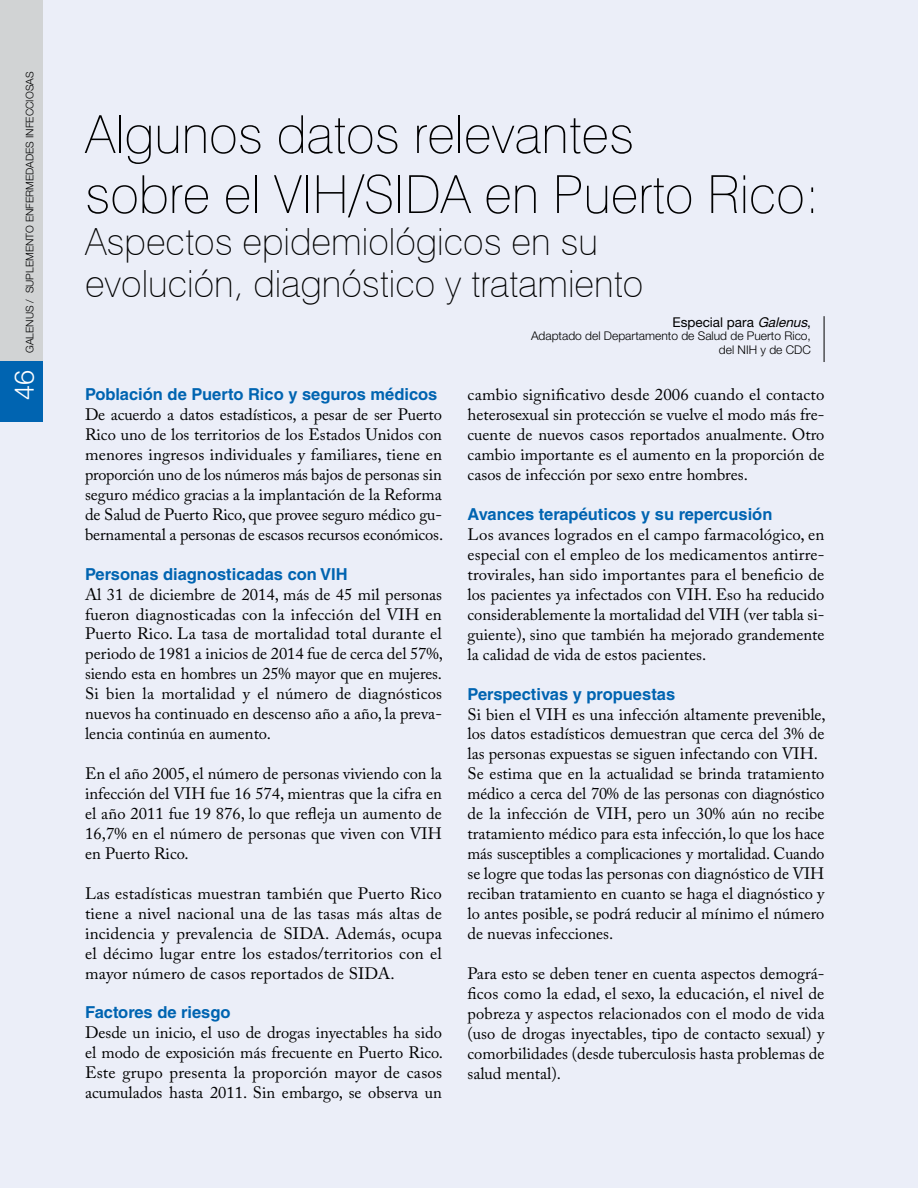
<style>
.page{position:relative;width:918px;height:1188px;background:#ebeef8}
.page>*{position:absolute;margin:0;border:0;box-sizing:border-box;transform-origin:0 0}
.t1{font:100 52.5px/60px "Swiss 721 BT";color:#000}
.t2{font:100 37.5px/42px "Swiss 721 BT";color:#000}
.t3{font:300 27px "Helvetica Neue";color:#fff}
.t4{font:16.5px/20px "Adobe Caslon Pro";color:#000;text-align:justify}
.t5{font:700 16.5px "Helvetica LT Std";color:#0064b1}
.t6{font:13.5px "Helvetica Neue";color:#000}
.t7{font:300 12px/13.5px "Helvetica Neue";color:#000;text-align:right}
.t8{font:300 10.5px "Helvetica Neue";color:#000}
.s1{font-style:italic}
</style>
<div class="page">
<hr style="left:824px;top:316px;width:1px;height:46px;background:#000">
<div style="left:0;top:0;width:43px;height:412px;background:#d1d3d4"></div>
<div style="left:0;top:361px;width:43px;height:61px;background:#0064b1"></div>
<p class="t8" style="left:23px;top:353px;width:283px;rotate:-90deg">GALENUS / SUPLEMENTO ENFERMEDADES INFECCIOSAS</p>
<h3 class="t3" style="left:8px;top:400px;width:32px;rotate:-90deg">46</h3>
<h1 class="t1" style="left:85px;top:104px;width:736px">Algunos datos relevantes<br>sobre el VIH/SIDA en Puerto Rico:</h1>
<h2 class="t2" style="left:85px;top:220px;width:560px">Aspectos epidemiológicos en su evolución, diagnóstico y tratamiento</h2>
<p class="t5" style="left:85px;top:384px;width:354px">Población de Puerto Rico y seguros médicos</p>
<p class="t4" style="left:85px;top:404px;width:360px">De acuerdo a datos estadísticos, a pesar de ser Puerto Rico uno de los territorios de los Estados Unidos con menores ingresos individuales y familiares, tiene en proporción uno de los números más bajos de personas sin seguro médico gracias a la implantación de la Reforma de Salud de Puerto Rico, que provee seguro médico gu&shy;bernamental a personas de escasos recursos económicos.</p>
<p class="t5" style="left:85px;top:564px;width:264px">Personas diagnosticadas con VIH</p>
<p class="t4" style="left:85px;top:584px;width:360px">Al 31 de diciembre de 2014, más de 45 mil personas fueron diagnosticadas con la infección del VIH en Puerto Rico. La tasa de mortalidad total durante el periodo de 1981 a inicios de 2014 fue de cerca del 57%, siendo esta en hombres un 25% mayor que en mujeres.<br>Si bien la mortalidad y el número de diagnósticos nuevos ha continuado en descenso año a año, la preva&shy;lencia continúa en aumento.</p>
<p class="t4" style="left:85px;top:763px;width:359px">En el año 2005, el número de personas viviendo con la infección del VIH fue 16 574, mientras que la cifra en el año 2011 fue 19 876, lo que refleja un aumento de 16,7% en el número de personas que viven con VIH en Puerto Rico.</p>
<p class="t4" style="left:85px;top:883px;width:358px">Las estadísticas muestran también que Puerto Rico tiene a nivel nacional una de las tasas más altas de incidencia y prevalencia de SIDA. Además, ocupa el décimo lugar entre los estados/territorios con el mayor número de casos reportados de SIDA.</p>
<p class="t5" style="left:85px;top:1003px;width:147px">Factores de riesgo</p>
<p class="t4" style="left:85px;top:1023px;width:360px">Desde un inicio, el uso de drogas inyectables ha sido el modo de exposición más frecuente en Puerto Rico.<br>Este grupo presenta la proporción mayor de casos acumulados hasta 2011. Sin embargo, se observa un</p>
<p class="t6" style="left:672px;top:314px;width:140px">Especial para <span class="s1">Galenus</span>,</p>
<p class="t7" style="left:531px;top:329px;width:281px">Adaptado del Departamento de Salud de Puerto Rico, del NIH y de CDC</p>
<p class="t4" style="left:468px;top:385px;width:358px">cambio significativo desde 2006 cuando el contacto heterosexual sin protección se vuelve el modo más fre&shy;cuente de nuevos casos reportados anualmente. Otro cambio importante es el aumento en la proporción de casos de infección por sexo entre hombres.</p>
<p class="t5" style="left:468px;top:504px;width:306px">Avances terapéuticos y su repercusión</p>
<p class="t4" style="left:468px;top:524px;width:358px">Los avances logrados en el campo farmacológico, en especial con el empleo de los medicamentos antirre&shy;trovirales, han sido importantes para el beneficio de los pacientes ya infectados con VIH. Eso ha reducido considerablemente la mortalidad del VIH (ver tabla si&shy;guiente), sino que también ha mejorado grandemente la calidad de vida de estos pacientes.</p>
<p class="t5" style="left:468px;top:684px;width:209px">Perspectivas y propuestas</p>
<p class="t4" style="left:467px;top:704px;width:360px;text-align:left">Si bien el VIH es una infección altamente prevenible, los datos estadísticos demuestran que cerca del 3% de las personas expuestas se siguen infectando con VIH.<br>Se estima que en la actualidad se brinda tratamiento médico a cerca del 70% de las personas con diagnóstico de la infección de VIH, pero un 30% aún no recibe tratamiento médico para esta infección, lo que los hace más susceptibles a complicaciones y mortalidad. Cuando se logre que todas las personas con diagnóstico de VIH reciban tratamiento en cuanto se haga el diagnóstico y lo antes posible, se podrá reducir al mínimo el número de nuevas infecciones.</p>
<p class="t4" style="left:467px;top:963px;width:358px">Para esto se deben tener en cuenta aspectos demográ&shy;ficos como la edad, el sexo, la educación, el nivel de pobreza y aspectos relacionados con el modo de vida (uso de drogas inyectables, tipo de contacto sexual) y comorbilidades (desde tuberculosis hasta problemas de salud mental).</p>
</div>
